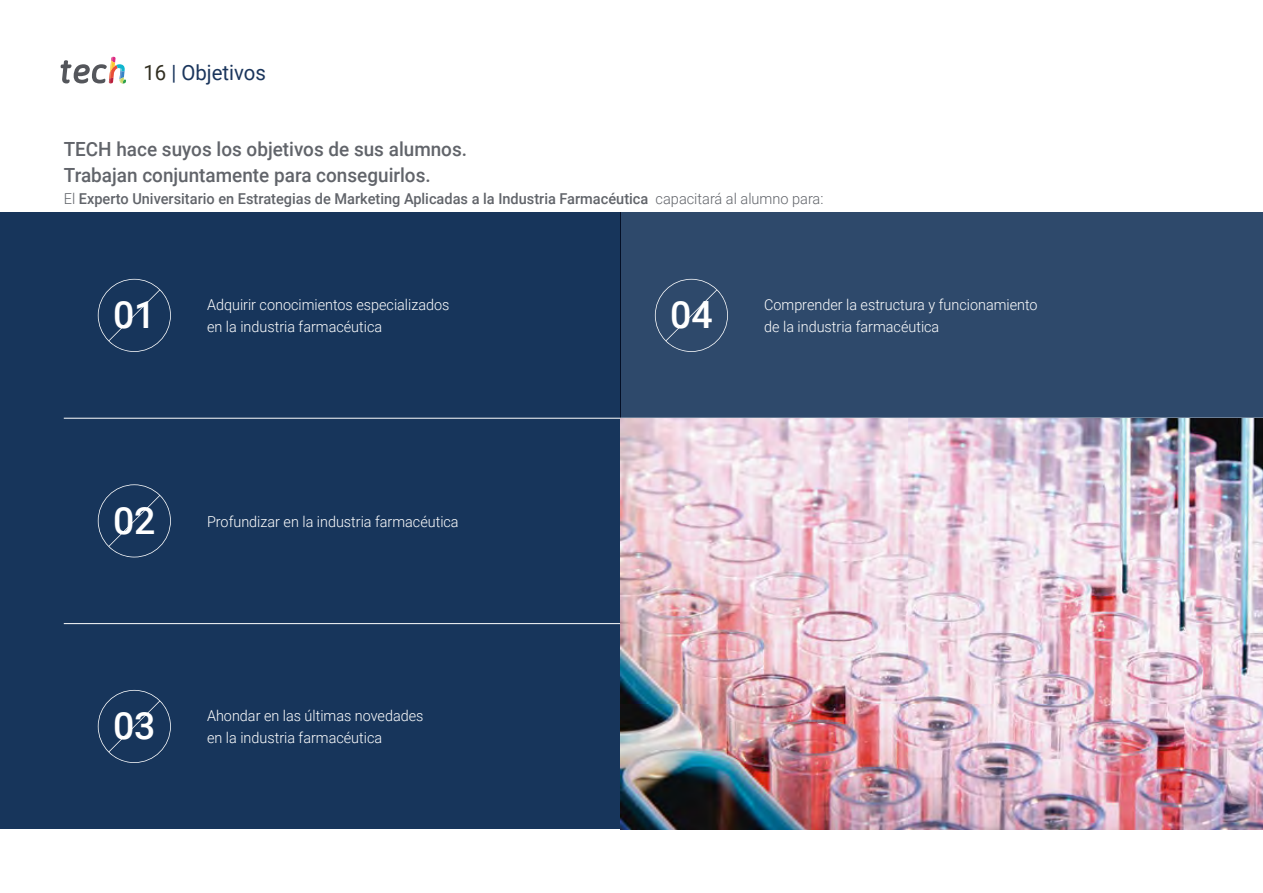
<style>
.page{position:relative;width:1263px;height:893px;background:#fff}
.page>*{position:absolute;margin:0;border:0;box-sizing:border-box;transform-origin:0 0}
.t1{font:500 37.5px "Roboto";color:#fff}
.t2{font:21px "Roboto";color:#1a355c}
.t3{font:500 19.5px/25.5px "Roboto";color:#61646a}
.t4{font:300 15px/22.5px "Roboto";color:#fff;scale:.96 1}
.t5{font:500 15px "Roboto";color:#61646a}
.s1{color:#312e20}
.s2{font-weight:300}
</style>
<div class="page">
<svg style="left:61px;top:57px;width:65px;height:27px"></svg>
<div style="left:0;top:213px;width:621px;height:616px;background:#17355b"></div>
<div style="left:621px;top:213px;width:642px;height:616px;background:#2e496b"></div>
<svg style="left:98px;top:279px;width:73px;height:73px"></svg>
<svg style="left:98px;top:484px;width:73px;height:73px"></svg>
<svg style="left:98px;top:690px;width:73px;height:73px"></svg>
<svg style="left:655px;top:279px;width:73px;height:73px"></svg>
<hr style="left:64px;top:418px;width:1199px;height:1px;background:#fff">
<hr style="left:64px;top:623px;width:1199px;height:1px;background:#fff">
<img style="left:621px;top:418px;width:642px;height:411px">
<h2 class="t2" style="left:144px;top:57px;width:124px"><span class="s1">16</span> | Objetivos</h2>
<h3 class="t3" style="left:64px;top:136px;width:405px">TECH hace suyos los objetivos de sus alumnos.<br>Trabajan conjuntamente para conseguirlos.</h3>
<p class="t5" style="left:64px;top:188px;width:761px"><span class="s2">El</span> Experto Universitario en Estrategias de Marketing Aplicadas a la Industria Farmacéutica <span class="s2">capacitará al alumno para:</span></p>
<h1 class="t1" style="left:113px;top:288px;width:44px">01</h1>
<p class="t4" style="left:207px;top:293px;width:254px">Adquirir conocimientos especializados en la industria farmacéutica</p>
<h1 class="t1" style="left:113px;top:494px;width:44px">02</h1>
<p class="t4" style="left:207px;top:509px;width:264px">Profundizar en la industria farmacéutica</p>
<h1 class="t1" style="left:113px;top:699px;width:44px">03</h1>
<p class="t4" style="left:207px;top:704px;width:227px">Ahondar en las últimas novedades en la industria farmacéutica</p>
<h1 class="t1" style="left:670px;top:288px;width:44px">04</h1>
<p class="t4" style="left:764px;top:293px;width:286px">Comprender la estructura y funcionamiento de la industria farmacéutica</p>
</div>
